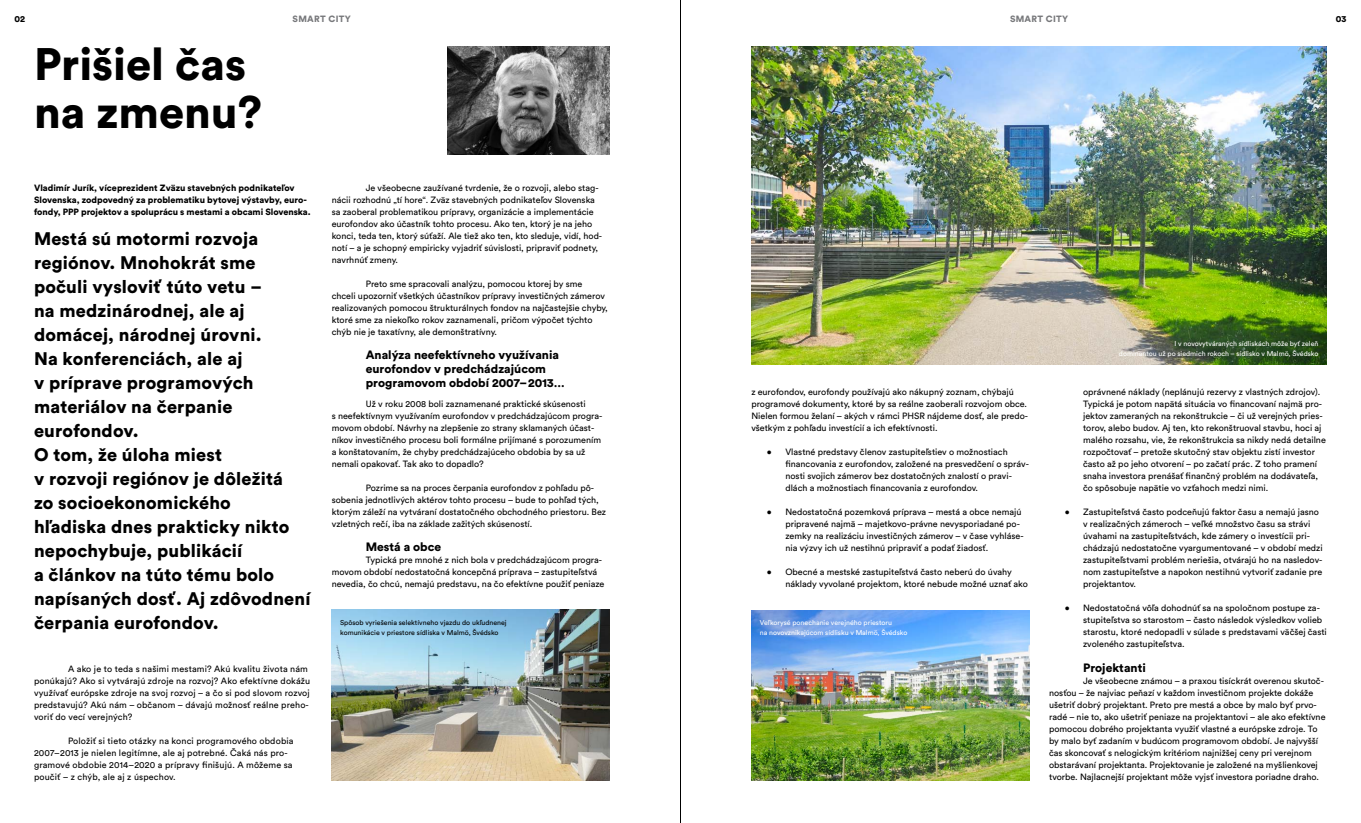
<style>
.page{position:relative;width:1361px;height:823px;background:#fff}
.page>*{position:absolute;margin:0;border:0;box-sizing:border-box;transform-origin:0 0}
.t1{font:900 45px/48px "Circular Pro";color:#000}
.t2{font:900 18px/24px "Circular Pro";letter-spacing:.01em;color:#000}
.t3{font:900 12px/14px "Circular Pro";color:#000}
.t4{font:9px/12px "Circular Pro";color:#000}
.t5{font:900 9px/12px "Circular Pro";letter-spacing:-.005em;color:#000}
.t6{font:900 9px "Circular Pro";letter-spacing:.03em;color:#77787b}
.t7{font:7px/10px "Circular Pro";color:#fff}
.t8{font:7px/10px "Circular Pro";color:#000}
.s1{color:#000}
</style>
<div class="page">
<img style="left:751px;top:47px;width:576px;height:317px">
<img style="left:332px;top:609px;width:277px;height:170px">
<img style="left:751px;top:610px;width:278px;height:170px">
<img style="left:447px;top:47px;width:162px;height:108px">
<hr style="left:680px;top:0;width:1px;height:822px;background:#000">
<p class="t5" style="left:14px;top:12px;width:12px">02</p>
<p class="t6" style="left:293px;top:12px;width:14px">Smart</p>
<p class="t6" style="left:328px;top:12px;width:14px">City</p>
<p class="t6" style="left:1010px;top:12px;width:14px"><span class="s1">S</span>mart</p>
<p class="t6" style="left:1046px;top:12px;width:14px"><span class="s1">C</span>ity</p>
<p class="t5" style="left:1335px;top:12px;width:12px">03</p>
<h1 class="t1" style="left:34px;top:38px;width:229px">Prišiel čas na zmenu?</h1>
<p class="t5" style="left:34px;top:181px;width:278px">Vladimír Jurík, víceprezident Zväzu stavebných podnikateľov<br>Slovenska, zodpovedný za problematiku bytovej výstavby, euro&shy;fondy, PPP projektov a spoluprácu s mestami a obcami Slovenska.</p>
<p class="t2" style="left:34px;top:226px;width:278px">Mestá sú motormi rozvoja regiónov. Mnohokrát sme počuli vysloviť túto vetu –<br>na medzinárodnej, ale aj domácej, národnej úrovni.<br>Na konferenciách, ale aj<br>v príprave programových materiálov na čerpanie eurofondov.<br>O tom, že úloha miest<br>v rozvoji regiónov je dôležitá<br>zo socioekonomického<br>hľadiska dnes prakticky nikto nepochybuje, publikácií<br>a článkov na túto tému bolo napísaných dosť. Aj zdôvodnení čerpania eurofondov.</p>
<p class="t4" style="left:34px;top:661px;width:278px;text-indent:34px">A ako je to teda s našimi mestami? Akú kvalitu života nám ponúkajú? Ako si vytvárajú zdroje na rozvoj? Ako efektívne dokážu využívať európske zdroje na svoj rozvoj – a čo si pod slovom rozvoj predstavujú? Akú nám – občanom – dávajú možnosť reálne preho&shy;voriť do vecí verejných?</p>
<p class="t4" style="left:34px;top:733px;width:261px;text-indent:34px">Položiť si tieto otázky na konci programového obdobia 2007–2013 je nielen legitímne, ale aj potrebné. Čaká nás pro&shy;gramové obdobie 2014–2020 a prípravy finišujú. A môžeme sa poučiť – z chýb, ale aj z úspechov.</p>
<p class="t4" style="left:332px;top:181px;width:272px;text-indent:34px">Je všeobecne zaužívané tvrdenie, že o rozvoji, alebo stag&shy;nácii rozhodnú „tí hore“. Zväz stavebných podnikateľov Slovenska sa zaoberal problematikou prípravy, organizácie a implementácie eurofondov ako účastník tohto procesu. Ako ten, ktorý je na jeho konci, teda ten, ktorý súťaží. Ale tiež ako ten, kto sleduje, vidí, hod&shy;notí – a je schopný empiricky vyjadriť súvislosti, pripraviť podnety, navrhnúť zmeny.</p>
<p class="t4" style="left:332px;top:277px;width:278px;text-indent:34px">Preto sme spracovali analýzu, pomocou ktorej by sme chceli upozorniť všetkých účastníkov prípravy investičných zámerov realizovaných pomocou štrukturálnych fondov na najčastejšie chyby, ktoré sme za niekoľko rokov zaznamenali, pričom výpočet týchto chýb nie je taxatívny, ale demonštratívny.</p>
<h3 class="t3" style="left:366px;top:347px;width:200px">Analýza neefektívneho využívania eurofondov v predchádzajúcom programovom období 2007–2013…</h3>
<p class="t4" style="left:332px;top:397px;width:272px;text-indent:34px">Už v roku 2008 boli zaznamenané praktické skúsenosti<br>s neefektívnym využívaním eurofondov v predchádzajúcom progra&shy;movom období. Návrhy na zlepšenie zo strany sklamaných účast&shy;níkov investičného procesu boli formálne prijímané s porozumením a konštatovaním, že chyby predchádzajúceho obdobia by sa už nemali opakovať. Tak ako to dopadlo?</p>
<p class="t4" style="left:332px;top:481px;width:276px;text-indent:34px">Pozrime sa na proces čerpania eurofondov z pohľadu pô&shy;sobenia jednotlivých aktérov tohto procesu – bude to pohľad tých, ktorým záleží na vytváraní dostatočného obchodného priestoru. Bez vzletných rečí, iba na základe zažitých skúseností.</p>
<h3 class="t3" style="left:366px;top:539px;width:77px">Mestá a obce</h3>
<p class="t4" style="left:332px;top:553px;width:274px;text-indent:34px">Typická pre mnohé z nich bola v predchádzajúcom progra&shy;movom období nedostatočná koncepčná príprava – zastupiteľstvá nevedia, čo chcú, nemajú predstavu, na čo efektívne použiť peniaze</p>
<p class="t8" style="left:340px;top:616px;width:168px">Spôsob vyriešenia selektívneho vjazdu do ukľudnenej komunikácie v priestore sídliska v Malmö, Švédsko</p>
<p class="t4" style="left:751px;top:385px;width:278px">z eurofondov, eurofondy používajú ako nákupný zoznam, chýbajú programové dokumenty, ktoré by sa reálne zaoberali rozvojom obce.<br>Nielen formou želaní – akých v rámci PHSR nájdeme dosť, ale predo&shy;všetkým z pohľadu investícií a ich efektívnosti.</p>
<p class="t4" style="left:785px;top:445px;width:245px;text-indent:-18px">• Vlastné predstavy členov zastupiteľstiev o možnostiach financovania z eurofondov, založené na presvedčení o správ&shy;nosti svojich zámerov bez dostatočných znalostí o pravi&shy;dlách a možnostiach financovania z eurofondov.</p>
<p class="t4" style="left:785px;top:505px;width:240px;text-indent:-18px">• Nedostatočná pozemková príprava – mestá a obce nemajú pripravené najmä – majetkovo-právne nevysporiadané po&shy;zemky na realizáciu investičných zámerov – v čase vyhláse&shy;nia výzvy ich už nestihnú pripraviť a podať žiadosť.</p>
<p class="t4" style="left:785px;top:565px;width:244px;text-indent:-18px">• Obecné a mestské zastupiteľstvá často neberú do úvahy náklady vyvolané projektom, ktoré nebude možné uznať ako</p>
<p class="t7" style="left:760px;top:616px;width:149px">Veľkorysé ponechanie verejného priestoru<br>na novovznikajúcom sídlisku v Malmö, Švédsko</p>
<p class="t7" style="left:1119px;top:338px;width:201px;text-align:right">I v novovytváraných sídliskách môže byť zeleň<br>dominantou už po siedmich rokoch – sídlisko v Malmö, Švédsko</p>
<p class="t4" style="left:1083px;top:385px;width:244px">oprávnené náklady (neplánujú rezervy z vlastných zdrojov).<br>Typická je potom napätá situácia vo financovaní najmä pro&shy;jektov zameraných na rekonštrukcie – či už verejných pries&shy;torov, alebo budov. Aj ten, kto rekonštruoval stavbu, hoci aj malého rozsahu, vie, že rekonštrukcia sa nikdy nedá detailne rozpočtovať – pretože skutočný stav objektu zistí investor často až po jeho otvorení – po začatí prác. Z toho pramení snaha investora prenášať finančný problém na dodávateľa, čo spôsobuje napätie vo vzťahoch medzi nimi.</p>
<p class="t4" style="left:1083px;top:505px;width:241px;text-indent:-18px">• Zastupiteľstvá často podceňujú faktor času a nemajú jasno v realizačných zámeroch – veľké množstvo času sa strávi úvahami na zastupiteľstvách, kde zámery o investícii pri&shy;chádzajú nedostatočne vyargumentované – v období medzi zastupiteľstvami problém neriešia, otvárajú ho na nasledov&shy;nom zastupiteľstve a napokon nestihnú vytvoriť zadanie pre projektantov.</p>
<p class="t4" style="left:1083px;top:601px;width:245px;text-indent:-18px">• Nedostatočná vôľa dohodnúť sa na spoločnom postupe za&shy;stupiteľstva so starostom – často následok výsledkov volieb starostu, ktoré nedopadli v súlade s predstavami väčšej časti zvoleného zastupiteľstva.</p>
<h3 class="t3" style="left:1083px;top:659px;width:64px">Projektanti</h3>
<p class="t4" style="left:1049px;top:673px;width:278px;text-indent:34px">Je všeobecne známou – a praxou tisíckrát overenou skutoč&shy;nosťou – že najviac peňazí v každom investičnom projekte dokáže ušetriť dobrý projektant. Preto pre mestá a obce by malo byť prvo&shy;radé – nie to, ako ušetriť peniaze na projektantovi – ale ako efektívne pomocou dobrého projektanta využiť vlastné a európske zdroje. To by malo byť zadaním v budúcom programovom období. Je najvyšší čas skoncovať s nelogickým kritériom najnižšej ceny pri verejnom obstarávaní projektanta. Projektovanie je založené na myšlienkovej tvorbe. Najlacnejší projektant môže vyjsť investora poriadne draho.</p>
</div>
